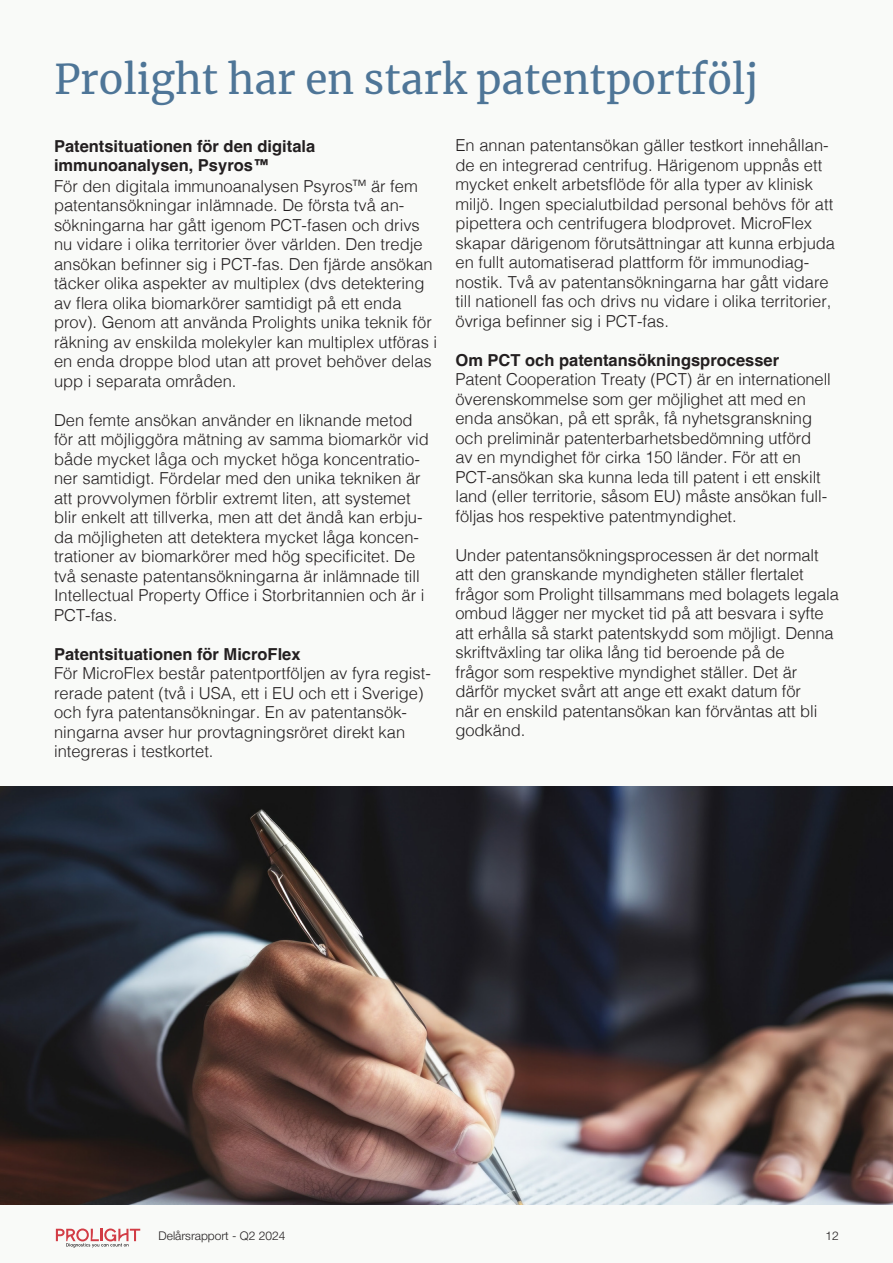
<style>
.page{position:relative;width:893px;height:1263px;background:#f9faf8}
.page>*{position:absolute;margin:0;border:0;box-sizing:border-box;transform-origin:0 0}
.t1{font:40.5px "Merriweather";color:#4e7597}
.Bröd{font:300 16.5px/19.5px "Helvetica";color:#231f20}
.Bröd-2{font:700 16.5px "Helvetica";color:#231f20}
.t2{font:300 12px "Helvetica Neue";color:#231f20}
</style>
<div class="page">
<svg style="left:56px;top:1228px;width:84px;height:19px"></svg>
<img style="left:0;top:787px;width:893px;height:417px">
<p class="t1" style="left:54px;top:51px;width:706px">Prolight har en stark patentportfölj</p>
<p class="Bröd-2" style="left:54px;top:133px;width:263px">Patentsituationen för den digitala</p>
<p class="Bröd-2" style="left:54px;top:152px;width:217px">immunoanalysen, Psyros™</p>
<p class="Bröd" style="left:54px;top:175px;width:385px">För den digitala immunoanalysen Psyros<sup>TM</sup> är fem patentansökningar inlämnade. De första två an&shy;sökningarna har gått igenom PCT-fasen och drivs nu vidare i olika territorier över världen. Den tredje ansökan befinner sig i PCT-fas. Den fjärde ansökan täcker olika aspekter av multiplex (dvs detektering av flera olika biomarkörer samtidigt på ett enda prov). Genom att använda Prolights unika teknik för räkning av enskilda molekyler kan multiplex utföras i en enda droppe blod utan att provet behöver delas upp i separata områden.</p>
<p class="Bröd" style="left:54px;top:409px;width:376px">Den femte ansökan använder en liknande metod för att möjliggöra mätning av samma biomarkör vid både mycket låga och mycket höga koncentratio&shy;ner samtidigt. Fördelar med den unika tekniken är att provvolymen förblir extremt liten, att systemet blir enkelt att tillverka, men att det ändå kan erbju&shy;da möjligheten att detektera mycket låga koncen&shy;trationer av biomarkörer med hög specificitet. De två senaste patentansökningarna är inlämnade till Intellectual Property Office i Storbritannien och är i PCT-fas.</p>
<p class="Bröd-2" style="left:54px;top:641px;width:248px">Patentsituationen för MicroFlex</p>
<p class="Bröd" style="left:54px;top:663px;width:378px">För MicroFlex består patentportföljen av fyra regist&shy;rerade patent (två i USA, ett i EU och ett i Sverige) och fyra patentansökningar. En av patentansök&shy;ningarna avser hur provtagningsröret direkt kan integreras i testkortet.</p>
<p class="Bröd" style="left:455px;top:134px;width:381px">En annan patentansökan gäller testkort innehållan&shy;de en integrerad centrifug. Härigenom uppnås ett mycket enkelt arbetsflöde för alla typer av klinisk miljö. Ingen specialutbildad personal behövs för att pipettera och centrifugera blodprovet. MicroFlex skapar därigenom förutsättningar att kunna erbjuda en fullt automatiserad plattform för immunodiag&shy;nostik. Två av patentansökningarna har gått vidare till nationell fas och drivs nu vidare i olika territorier, övriga befinner sig i PCT-fas.</p>
<p class="Bröd-2" style="left:455px;top:346px;width:325px">Om PCT och patentansökningsprocesser</p>
<p class="Bröd" style="left:455px;top:368px;width:377px">Patent Cooperation Treaty (PCT) är en internationell överenskommelse som ger möjlighet att med en enda ansökan, på ett språk, få nyhetsgranskning och preliminär patenterbarhetsbedömning utförd av en myndighet för cirka 150 länder. För att en PCT-ansökan ska kunna leda till patent i ett enskilt land (eller territorie, såsom EU) måste ansökan full&shy;följas hos respektive patentmyndighet.</p>
<p class="Bröd" style="left:455px;top:544px;width:385px">Under patentansökningsprocessen är det normalt att den granskande myndigheten ställer flertalet frågor som Prolight tillsammans med bolagets legala ombud lägger ner mycket tid på att besvara i syfte att erhålla så starkt patentskydd som möjligt. Denna skriftväxling tar olika lång tid beroende på de</p>
<p class="Bröd" style="left:455px;top:661px;width:363px">frågor som respektive myndighet ställer. Det är därför mycket svårt att ange ett exakt datum för när en enskild patentansökan kan förväntas att bli godkänd.</p>
<p class="t2" style="left:159px;top:1225px;width:128px">Delårsrapport - Q2 2024</p>
<p class="t2" style="left:826px;top:1225px;width:15px">12</p>
</div>
